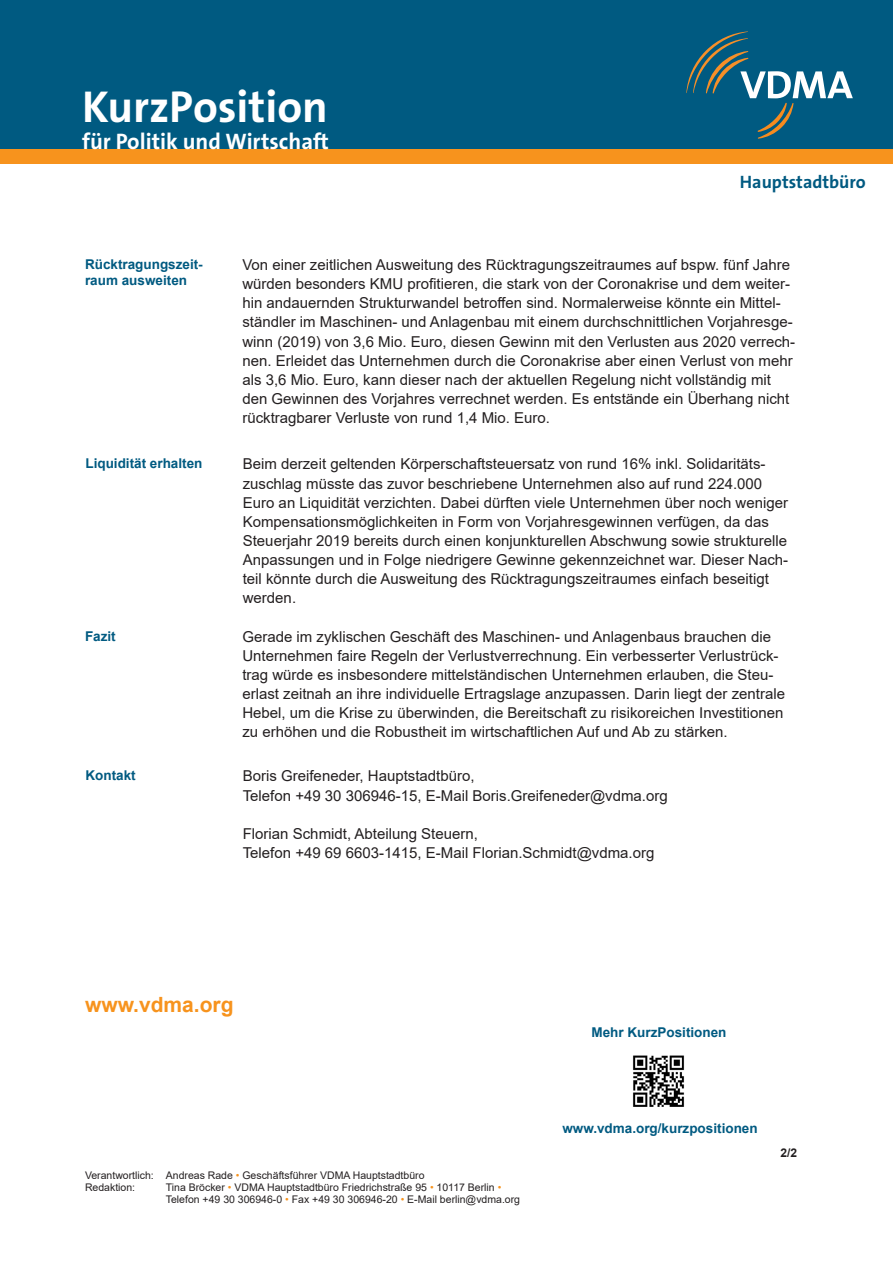
<style>
.page{position:relative;width:893px;height:1263px;background:#fff}
.page>*{position:absolute;margin:0;border:0;box-sizing:border-box;transform-origin:0 0}
.t1{font:700 45px "The Sans B7";color:#fff}
.t2{font:700 22.5px "The Sans B7";color:#fff}
.URL{font:700 21px "Arial";color:#f7931d}
.t3{font:700 18px "The Sans B7";color:#005a81}
.Fliestext{font:15px/19px "Arial";color:#231f20}
.Kontakt{font:15px "Arial";color:#231f20}
.Randbemerkung{font:700 13.5px/16.2px "Arial";color:#005a81}
.Randbemerkung-2{font:700 12px "Arial";color:#231f20}
.Fußzeile{font:10.5px/12px "Arial";color:#231f20}
.s1{color:#f7931d}
</style>
<div class="page">
<div style="left:0;top:0;width:893px;height:149px;background:#005a81"></div>
<div style="left:0;top:149px;width:893px;height:15px;background:#f7931d"></div>
<svg style="left:686px;top:31px;width:167px;height:108px"></svg>
<img style="left:633px;top:1055px;width:52px;height:52px">
<p class="t1" style="left:82px;top:83px;width:247px">KurzPosition</p>
<p class="t2" style="left:82px;top:130px;width:248px">für Politik und Wirtschaft</p>
<p class="t3" style="left:740px;top:172px;width:127px">Hauptstadtbüro</p>
<p class="Randbemerkung" style="left:85px;top:257px;width:119px">Rücktragungszeit&shy;raum ausweiten</p>
<p class="Fliestext" style="left:242px;top:255px;width:554px">Von einer zeitlichen Ausweitung des Rücktragungszeitraumes auf bspw. fünf Jahre würden besonders KMU profitieren, die stark von der Coronakrise und dem weiter&shy;hin andauernden Strukturwandel betroffen sind. Normalerweise könnte ein Mittel&shy;ständler im Maschinen- und Anlagenbau mit einem durchschnittlichen Vorjahresge&shy;winn (2019) von 3,6 Mio. Euro, diesen Gewinn mit den Verlusten aus 2020 verrech&shy;nen. Erleidet das Unternehmen durch die Coronakrise aber einen Verlust von mehr als 3,6 Mio. Euro, kann dieser nach der aktuellen Regelung nicht vollständig mit den Gewinnen des Vorjahres verrechnet werden. Es entstände ein Überhang nicht rücktragbarer Verluste von rund 1,4 Mio. Euro.</p>
<p class="Randbemerkung" style="left:85px;top:456px;width:119px">Liquidität erhalten</p>
<p class="Fliestext" style="left:243px;top:455px;width:547px">Beim derzeit geltenden Körperschaftsteuersatz von rund 16% inkl. Solidaritäts&shy;zuschlag müsste das zuvor beschriebene Unternehmen also auf rund 224.000<br>Euro an Liquidität verzichten. Dabei dürften viele Unternehmen über noch weniger Kompensationsmöglichkeiten in Form von Vorjahresgewinnen verfügen, da das Steuerjahr 2019 bereits durch einen konjunkturellen Abschwung sowie strukturelle Anpassungen und in Folge niedrigere Gewinne gekennzeichnet war. Dieser Nach&shy;teil könnte durch die Ausweitung des Rücktragungszeitraumes einfach beseitigt werden.</p>
<p class="Randbemerkung" style="left:85px;top:628px;width:32px">Fazit</p>
<p class="Fliestext" style="left:242px;top:627px;width:544px">Gerade im zyklischen Geschäft des Maschinen- und Anlagenbaus brauchen die Unternehmen faire Regeln der Verlustverrechnung. Ein verbesserter Verlustrück&shy;trag würde es insbesondere mittelständischen Unternehmen erlauben, die Steu&shy;erlast zeitnah an ihre individuelle Ertragslage anzupassen. Darin liegt der zentrale Hebel, um die Krise zu überwinden, die Bereitschaft zu risikoreichen Investitionen zu erhöhen und die Robustheit im wirtschaftlichen Auf und Ab zu stärken.</p>
<p class="Randbemerkung" style="left:85px;top:768px;width:52px">Kontakt</p>
<p class="Kontakt" style="left:243px;top:766px;width:233px">Boris Greifeneder, Hauptstadtbüro,</p>
<p class="Kontakt" style="left:243px;top:785px;width:426px">Telefon +49 30 306946-15, E-Mail Boris.Greifeneder@vdma.org</p>
<p class="Kontakt" style="left:243px;top:823px;width:237px">Florian Schmidt, Abteilung Steuern,</p>
<p class="Kontakt" style="left:243px;top:842px;width:413px">Telefon +49 69 6603-1415, E-Mail Florian.Schmidt@vdma.org</p>
<p class="URL" style="left:85px;top:990px;width:150px">www.vdma.org</p>
<p class="Fußzeile" style="left:85px;top:1170px;width:341px">Verantwortlich: Andreas Rade <span class="s1">•</span> Geschäftsführer VDMA Hauptstadtbüro<br>Redaktion:</p>
<p class="Fußzeile" style="left:166px;top:1182px;width:356px">Tina Bröcker <span class="s1">•</span> VDMA Hauptstadtbüro Friedrichstraße 95 <span class="s1">•</span> 10117 Berlin <span class="s1">•<br></span>Telefon +49 30 306946-0 <span class="s1">•</span> Fax +49 30 306946-20 <span class="s1">•</span> E-Mail berlin@vdma.org</p>
<p class="Randbemerkung" style="left:591px;top:1024px;width:137px">Mehr KurzPositionen</p>
<p class="Randbemerkung" style="left:562px;top:1120px;width:197px">www.vdma.org/kurzpositionen</p>
<p class="Randbemerkung-2" style="left:781px;top:1144px;width:18px">2/2</p>
</div>
